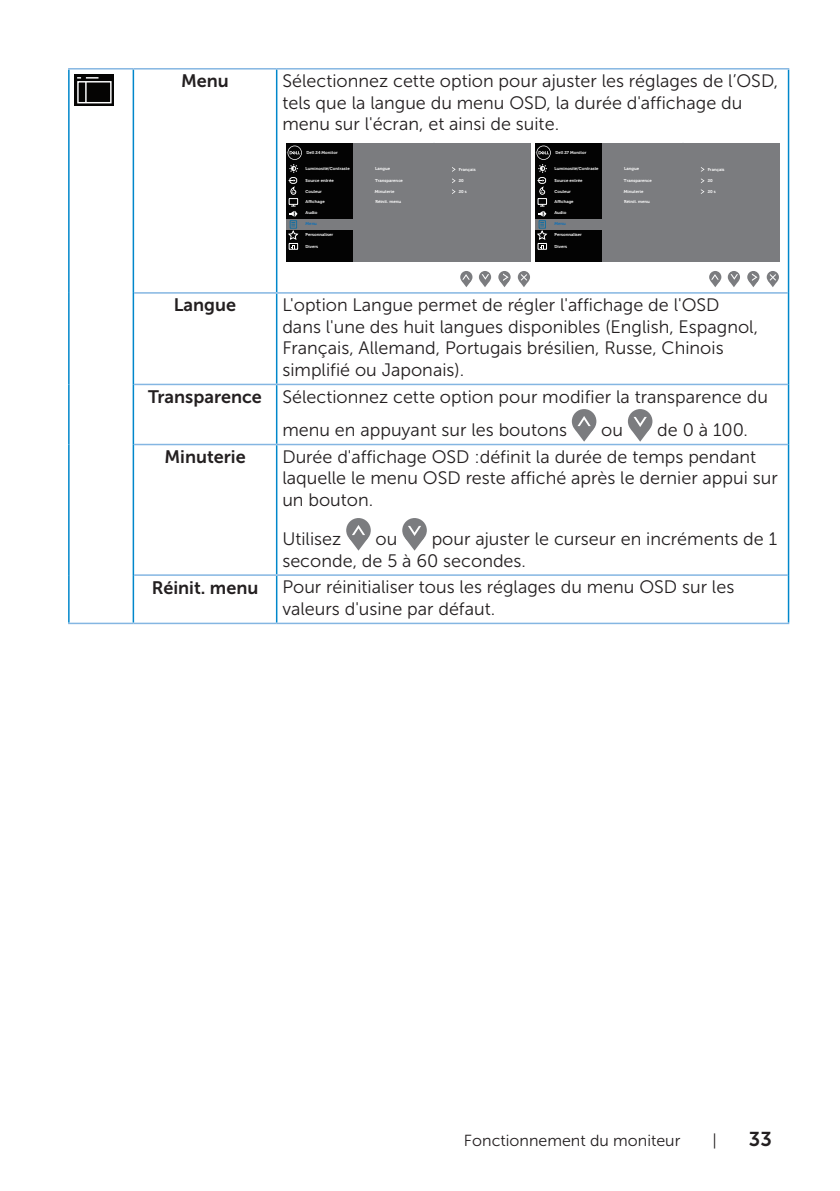
<style>
.page{position:relative;width:840px;height:1191px;background:#fff}
.page>*{position:absolute;margin:0;border:0;box-sizing:border-box;transform-origin:0 0}
.t1{font:20px "Museo Sans For Dell 700";color:#231f20}
.text_OSD_table{font:18px/21.6px "Museo Sans For Dell 300";color:#231f20}
.text_OSD_table-2{font:18px "Museo Sans For Dell 700";color:#231f20}
.t2{font:16px "Museo Sans For Dell 300";color:#231f20}
.t3{font:700 4.2px "Museo For Dell";color:#fff}
.t4{font:700 4.2px "Museo For Dell";letter-spacing:.005em;color:#0c6fb8}
</style>
<div class="page">
<hr style="left:68px;top:70px;width:2px;height:223px;background:#0087cb">
<hr style="left:68px;top:293px;width:2px;height:91px;background:#0087cb">
<hr style="left:68px;top:384px;width:2px;height:60px;background:#0087cb">
<hr style="left:68px;top:444px;width:2px;height:131px;background:#0087cb">
<hr style="left:68px;top:575px;width:2px;height:47px;background:#0087cb">
<hr style="left:68px;top:68px;width:65px;height:2px;background:#84b6e2">
<hr style="left:132px;top:70px;width:2px;height:223px;background:#0087cb">
<hr style="left:133px;top:68px;width:143px;height:2px;background:#84b6e2">
<hr style="left:276px;top:70px;width:1px;height:222px;background:#0087cb">
<hr style="left:787px;top:70px;width:1px;height:223px;background:#0087cb">
<hr style="left:276px;top:68px;width:512px;height:2px;background:#84b6e2">
<hr style="left:132px;top:293px;width:2px;height:91px;background:#0087cb">
<hr style="left:134px;top:292px;width:142px;height:2px;background:#84b6e2">
<hr style="left:276px;top:294px;width:1px;height:90px;background:#0087cb">
<hr style="left:787px;top:293px;width:1px;height:91px;background:#0087cb">
<hr style="left:276px;top:292px;width:511px;height:2px;background:#84b6e2">
<hr style="left:132px;top:384px;width:2px;height:60px;background:#0087cb">
<hr style="left:134px;top:384px;width:142px;height:1px;background:#84b6e2">
<hr style="left:276px;top:385px;width:1px;height:59px;background:#0087cb">
<hr style="left:787px;top:384px;width:1px;height:60px;background:#0087cb">
<hr style="left:276px;top:384px;width:511px;height:1px;background:#84b6e2">
<hr style="left:132px;top:444px;width:2px;height:131px;background:#0087cb">
<hr style="left:134px;top:444px;width:142px;height:1px;background:#84b6e2">
<hr style="left:276px;top:445px;width:1px;height:129px;background:#0087cb">
<hr style="left:787px;top:444px;width:1px;height:131px;background:#0087cb">
<hr style="left:276px;top:444px;width:511px;height:1px;background:#84b6e2">
<hr style="left:132px;top:575px;width:2px;height:47px;background:#0087cb">
<hr style="left:134px;top:574px;width:142px;height:2px;background:#84b6e2">
<hr style="left:276px;top:576px;width:1px;height:46px;background:#0087cb">
<hr style="left:787px;top:575px;width:1px;height:47px;background:#0087cb">
<hr style="left:276px;top:574px;width:511px;height:2px;background:#84b6e2">
<hr style="left:68px;top:622px;width:65px;height:2px;background:#84b6e2">
<hr style="left:133px;top:622px;width:143px;height:2px;background:#84b6e2">
<hr style="left:276px;top:622px;width:512px;height:2px;background:#84b6e2">
<div style="left:74px;top:74px;width:40px;height:32px;background:#050403"></div>
<svg style="left:77px;top:77px;width:35px;height:27px"></svg>
<div style="left:286px;top:143px;width:244px;height:118px;background:#7b7c7f"></div>
<div style="left:286px;top:143px;width:67px;height:118px;background:#030303"></div>
<div style="left:286px;top:219px;width:68px;height:11px;background:#7b7c7f"></div>
<div style="left:460px;top:271px;width:12px;height:12px;background:#7b7c7f;border-radius:50%"></div>
<svg style="left:478px;top:271px;width:13px;height:12px"></svg>
<div style="left:498px;top:271px;width:12px;height:12px;background:#7b7c7f;border-radius:50%"></div>
<svg style="left:517px;top:271px;width:12px;height:12px"></svg>
<svg style="left:461px;top:274px;width:10px;height:13px"></svg>
<svg style="left:499px;top:273px;width:10px;height:14px"></svg>
<svg style="left:480px;top:274px;width:9px;height:13px"></svg>
<svg style="left:519px;top:273px;width:9px;height:14px"></svg>
<svg style="left:287px;top:146px;width:15px;height:27px"></svg>
<div style="left:288px;top:243px;width:10px;height:7px;border:1px solid #fff"></div>
<div style="left:289px;top:177px;width:8px;height:7px;border:1px solid #fff;border-radius:2px"></div>
<svg style="left:288px;top:179px;width:11px;height:69px"></svg>
<div style="left:534px;top:143px;width:244px;height:118px;background:#7b7c7f"></div>
<div style="left:534px;top:143px;width:67px;height:118px;background:#030303"></div>
<div style="left:534px;top:219px;width:68px;height:11px;background:#7b7c7f"></div>
<svg style="left:708px;top:271px;width:13px;height:12px"></svg>
<div style="left:727px;top:271px;width:12px;height:12px;background:#7b7c7f;border-radius:50%"></div>
<svg style="left:746px;top:271px;width:13px;height:12px"></svg>
<div style="left:766px;top:271px;width:12px;height:12px;background:#7b7c7f;border-radius:50%"></div>
<svg style="left:710px;top:274px;width:9px;height:13px"></svg>
<svg style="left:748px;top:273px;width:9px;height:14px"></svg>
<svg style="left:728px;top:274px;width:10px;height:13px"></svg>
<svg style="left:767px;top:273px;width:10px;height:14px"></svg>
<svg style="left:536px;top:146px;width:14px;height:27px"></svg>
<div style="left:537px;top:243px;width:9px;height:7px;border:1px solid #fff"></div>
<div style="left:538px;top:177px;width:7px;height:7px;border:1px solid #fff;border-radius:2px"></div>
<svg style="left:537px;top:179px;width:10px;height:69px"></svg>
<svg style="left:700px;top:189px;width:4px;height:5px"></svg>
<div style="left:571px;top:409px;width:25px;height:24px;background:#7b7c7f;border-radius:50%"></div>
<svg style="left:574px;top:416px;width:19px;height:26px"></svg>
<div style="left:627px;top:409px;width:25px;height:24px;background:#7b7c7f;border-radius:50%"></div>
<svg style="left:630px;top:417px;width:19px;height:25px"></svg>
<div style="left:346px;top:518px;width:24px;height:24px;background:#7b7c7f;border-radius:50%"></div>
<svg style="left:349px;top:525px;width:18px;height:25px"></svg>
<div style="left:402px;top:518px;width:24px;height:24px;background:#7b7c7f;border-radius:50%"></div>
<svg style="left:405px;top:526px;width:18px;height:24px"></svg>
<p class="text_OSD_table-2" style="left:181px;top:71px;width:49px">Menu</p>
<p class="text_OSD_table" style="left:282px;top:70px;width:497px">Sélectionnez cette option pour ajuster les réglages de l’OSD, tels que la langue du menu OSD, la durée d'affichage du menu sur l'écran, et ainsi de suite.</p>
<p class="t3" style="left:306px;top:150px;width:33px">Dell 24 Monitor</p>
<p class="t3" style="left:458px;top:178px;width:7px">20</p>
<p class="t3" style="left:458px;top:189px;width:10px">20 s</p>
<p class="t3" style="left:555px;top:150px;width:32px">Dell 27 Monitor</p>
<p class="t3" style="left:305px;top:166px;width:46px">Luminosité/Contraste</p>
<p class="t3" style="left:305px;top:178px;width:30px">Source entrée</p>
<p class="t3" style="left:305px;top:189px;width:18px">Couleur</p>
<p class="t3" style="left:305px;top:199px;width:21px">Affichage</p>
<p class="t3" style="left:554px;top:166px;width:46px">Luminosité/Contraste</p>
<p class="t3" style="left:554px;top:178px;width:30px">Source entrée</p>
<p class="t3" style="left:554px;top:189px;width:18px">Couleur</p>
<p class="t3" style="left:554px;top:199px;width:21px">Affichage</p>
<p class="t3" style="left:375px;top:167px;width:16px">Langue</p>
<p class="t3" style="left:375px;top:178px;width:29px">Transparence</p>
<p class="t3" style="left:375px;top:189px;width:21px">Minuterie</p>
<p class="t3" style="left:623px;top:167px;width:16px">Langue</p>
<p class="t3" style="left:623px;top:178px;width:29px">Transparence</p>
<p class="t3" style="left:623px;top:189px;width:21px">Minuterie</p>
<p class="t3" style="left:458px;top:167px;width:18px">Français</p>
<p class="t3" style="left:707px;top:167px;width:18px">Français</p>
<p class="t3" style="left:707px;top:178px;width:7px">20</p>
<p class="t3" style="left:707px;top:189px;width:10px">20 s</p>
<p class="t3" style="left:375px;top:199px;width:27px">Réinit. menu</p>
<p class="t3" style="left:624px;top:199px;width:27px">Réinit. menu</p>
<p class="t3" style="left:305px;top:210px;width:13px">Audio</p>
<p class="t3" style="left:554px;top:210px;width:13px">Audio</p>
<p class="t4" style="left:305px;top:221px;width:13px">Menu</p>
<p class="t4" style="left:554px;top:221px;width:13px">Menu</p>
<p class="t3" style="left:305px;top:233px;width:29px">Personnaliser</p>
<p class="t3" style="left:554px;top:233px;width:29px">Personnaliser</p>
<p class="t3" style="left:305px;top:244px;width:14px">Divers</p>
<p class="t3" style="left:554px;top:244px;width:14px">Divers</p>
<p class="text_OSD_table-2" style="left:174px;top:295px;width:64px">Langue</p>
<p class="text_OSD_table" style="left:282px;top:294px;width:477px">L'option Langue permet de régler l'affichage de l'OSD dans l'une des huit langues disponibles (English, Espagnol, Français, Allemand, Portugais brésilien, Russe, Chinois simplifié ou Japonais).</p>
<p class="text_OSD_table-2" style="left:148px;top:387px;width:115px">Transparence</p>
<p class="text_OSD_table" style="left:282px;top:380px;width:487px;line-height:33.4px">Sélectionnez cette option pour modifier la transparence du menu en appuyant sur les boutons</p>
<p class="text_OSD_table" style="left:601px;top:419px;width:23px">ou</p>
<p class="text_OSD_table" style="left:657px;top:419px;width:92px">de 0 à 100.</p>
<p class="text_OSD_table-2" style="left:164px;top:447px;width:83px">Minuterie</p>
<p class="text_OSD_table" style="left:282px;top:446px;width:496px">Durée d'affichage OSD :définit la durée de temps pendant laquelle le menu OSD reste affiché après le dernier appui sur un bouton.</p>
<p class="text_OSD_table" style="left:282px;top:528px;width:60px">Utilisez</p>
<p class="text_OSD_table" style="left:375px;top:528px;width:23px">ou</p>
<p class="text_OSD_table" style="left:282px;top:528px;width:496px;text-indent:149px">pour ajuster le curseur en incréments de 1 seconde, de 5 à 60 secondes.</p>
<p class="text_OSD_table-2" style="left:152px;top:577px;width:108px">Réinit. menu</p>
<p class="text_OSD_table" style="left:282px;top:576px;width:453px">Pour réinitialiser tous les réglages du menu OSD sur les valeurs d'usine par défaut.</p>
<p class="t2" style="left:463px;top:1131px;width:218px">Fonctionnement du moniteur</p>
<p class="t2" style="left:712px;top:1131px;width:6px">|</p>
<p class="t1" style="left:748px;top:1127px;width:24px">33</p>
</div>
